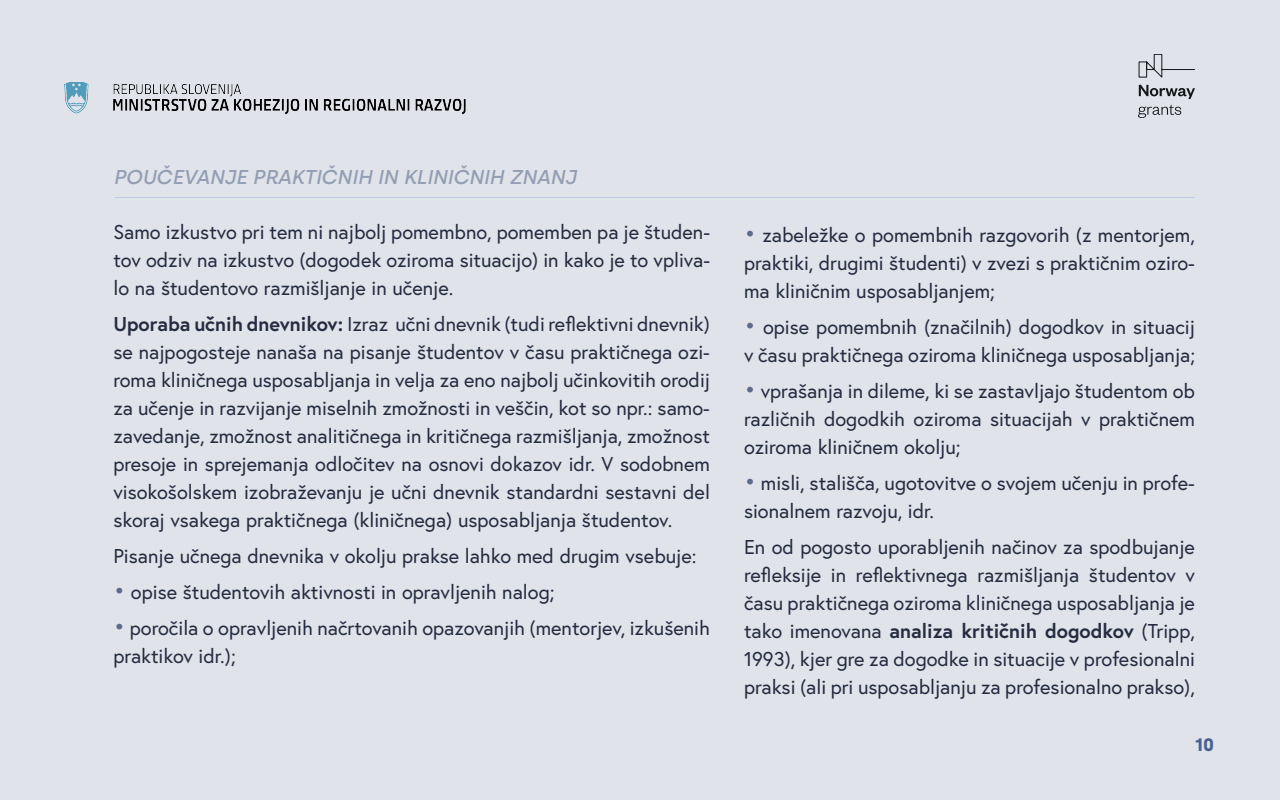
<style>
.page{position:relative;width:1280px;height:800px;background:#e0e3e9}
.page>*{position:absolute;margin:0;border:0;box-sizing:border-box;transform-origin:0 0}
.t1{font:20px/28px "Europa";color:#252b41;text-align:justify}
.t2{font:italic 500 20px "Silka";color:#939eb4}
.t3{font:700 18px "Silka";color:#49618f}
.s1{font-weight:700}
.s2{font-size:24px;color:#5d6b8c}
</style>
<div class="page">
<svg style="left:1138px;top:54px;width:57px;height:24px"></svg>
<svg style="left:1139px;top:85px;width:56px;height:14px"></svg>
<svg style="left:1138px;top:105px;width:43px;height:13px"></svg>
<img style="left:64px;top:82px;width:402px;height:33px">
<hr style="left:115px;top:197px;width:1080px;height:1px;background:#bfcce5">
<p class="t2" style="left:113px;top:165px;width:465px">POUČEVANJE PRAKTIČNIH IN KLINIČNIH ZNANJ</p>
<p class="t1" style="left:113px;top:217px;width:598px">Samo izkustvo pri tem ni najbolj pomembno, pomemben pa je študen&shy;tov odziv na izkustvo (dogodek oziroma situacijo) in kako je to vpliva&shy;lo na študentovo razmišljanje in učenje.</p>
<p class="t1" style="left:113px;top:309px;width:598px"><span class="s1">Uporaba učnih dnevnikov:</span> Izraz učni dnevnik (tudi reflektivni dnevnik) se najpogosteje nanaša na pisanje študentov v času praktičnega ozi&shy;roma kliničnega usposabljanja in velja za eno najbolj učinkovitih orodij za učenje in razvijanje miselnih zmožnosti in veščin, kot so npr.: samo&shy;zavedanje, zmožnost analitičnega in kritičnega razmišljanja, zmožnost presoje in sprejemanja odločitev na osnovi dokazov idr. V sodobnem visokošolskem izobraževanju je učni dnevnik standardni sestavni del skoraj vsakega praktičnega (kliničnega) usposabljanja študentov.</p>
<p class="t1" style="left:113px;top:541px;width:585px">Pisanje učnega dnevnika v okolju prakse lahko med drugim vsebuje:</p>
<p class="t1" style="left:113px;top:577px;width:443px"><span class="s2">•</span> opise študentovih aktivnosti in opravljenih nalog;</p>
<p class="t1" style="left:113px;top:613px;width:598px"><span class="s2">•</span> poročila o opravljenih načrtovanih opazovanjih (mentorjev, izkušenih praktikov idr.);</p>
<p class="t1" style="left:744px;top:220px;width:452px"><span class="s2">•</span> zabeležke o pomembnih razgovorih (z mentorjem, praktiki, drugimi študenti) v zvezi s praktičnim oziro&shy;ma kliničnim usposabljanjem;</p>
<p class="t1" style="left:744px;top:312px;width:452px"><span class="s2">•</span> opise pomembnih (značilnih) dogodkov in situacij v času praktičnega oziroma kliničnega usposabljanja;</p>
<p class="t1" style="left:744px;top:376px;width:453px"><span class="s2">•</span> vprašanja in dileme, ki se zastavljajo študentom ob različnih dogodkih oziroma situacijah v praktičnem oziroma kliničnem okolju;</p>
<p class="t1" style="left:744px;top:468px;width:452px"><span class="s2">•</span> misli, stališča, ugotovitve o svojem učenju in profe&shy;sionalnem razvoju, idr.</p>
<p class="t1" style="left:744px;top:532px;width:452px">En od pogosto uporabljenih načinov za spodbujanje refleksije in reflektivnega razmišljanja študentov v času praktičnega oziroma kliničnega usposabljanja je tako imenovana <span class="s1">analiza kritičnih dogodkov</span> (Tripp, 1993), kjer gre za dogodke in situacije v profesionalni praksi (ali pri usposabljanju za profesionalno prakso),</p>
<p class="t3" style="left:1195px;top:734px;width:21px">10</p>
</div>
